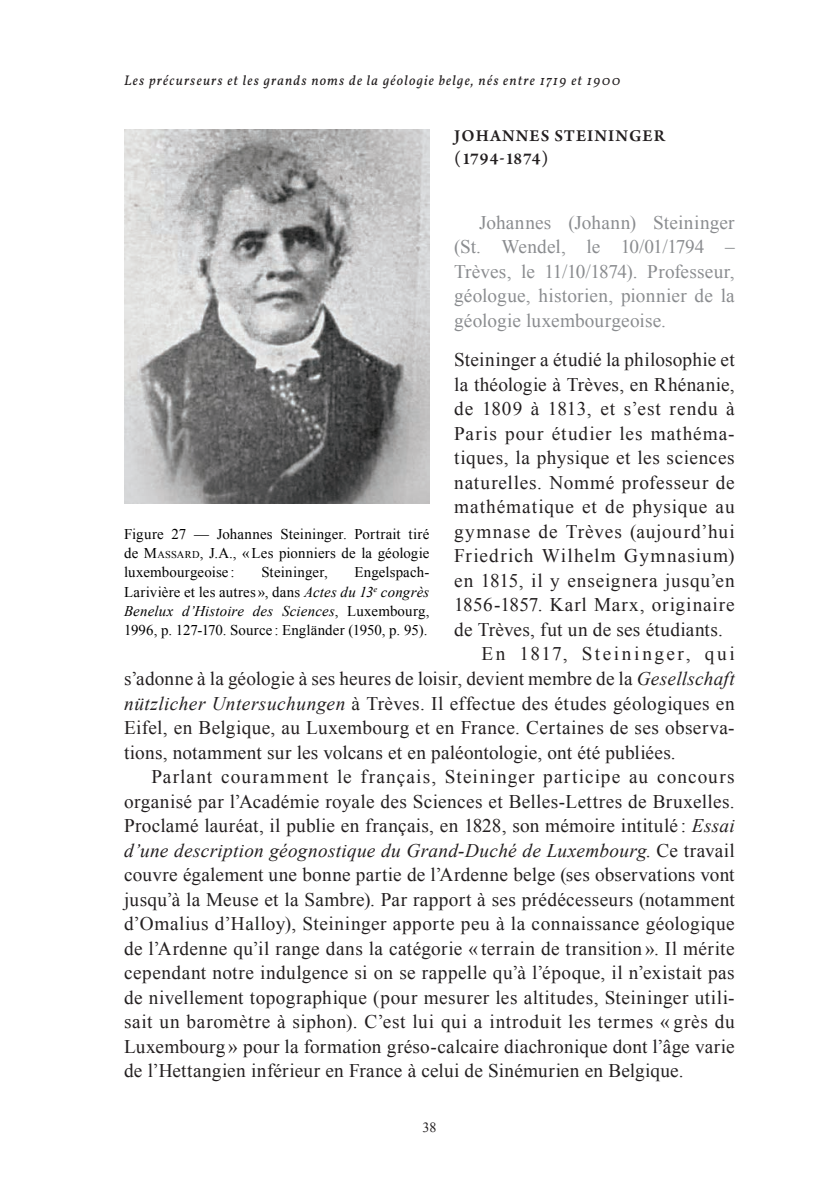
<style>
.page{position:relative;width:834px;height:1191px;background:#fff}
.page>*{position:absolute;margin:0;border:0;box-sizing:border-box;transform-origin:0 0}
.t1{font:19.25px "Times New Roman";letter-spacing:.025em;color:#231f20}
.t2{font:19.25px/24.5px "Times New Roman";letter-spacing:.01em;color:#8a8c8f;text-align:justify}
.t3{font:19.25px "Times New Roman";letter-spacing:.06em;color:#231f20}
.t4{font:italic 19.25px "Times New Roman";letter-spacing:.015em;color:#231f20}
.t5{font:19.25px "Times New Roman";letter-spacing:.045em;color:#231f20}
.t6{font:19.25px "Times New Roman";letter-spacing:.055em;color:#231f20}
.t7{font:19.25px "Times New Roman";letter-spacing:.05em;color:#231f20}
.t8{font:19.25px "Times New Roman";letter-spacing:.125em;color:#231f20}
.t9{font:600 17.5px "Arno Pro";letter-spacing:.06em;color:#231f20}
.t10{font:600 17.5px "Arno Pro";letter-spacing:.02em;color:#231f20}
.t11{font:14.88px/19.2px "Times New Roman";letter-spacing:.01em;color:#000;text-align:justify}
.t12{font:italic 14px "Vollkorn";letter-spacing:.085em;color:#231f20}
.t13{font:14px "Times New Roman";color:#231f20}
.s1{font-style:italic}
.s2{font-style:normal}
.s3{font-style:inherit}
.s4{font-size:10.33px}
</style>
<div class="page">
<img style="left:124px;top:129px;width:305px;height:375px">
<p class="t12" style="left:124px;top:71px;width:497px">Les précurseurs et les grands noms de la géologie belge, nés entre 1719 et 1900</p>
<p class="t9" style="left:454px;top:125px;width:36px">JOHANN</p>
<p class="t9" style="left:529px;top:125px;width:69px">ES STEININ</p>
<p class="t9" style="left:629px;top:125px;width:37px">GER</p>
<p class="t10" style="left:454px;top:148px;width:96px">(1794-1874)</p>
<p class="t2" style="left:454px;top:210px;width:282px;text-indent:25px">Johannes (Johann) Steininger (St. Wendel, le 10/01/1794 – Trèves, le 11/10/1874). Professeur, géologue, historien, pionnier de la géologie luxembourgeoise.</p>
<p class="t1" style="left:454px;top:347px;width:282px">Steininger a étudié la philosophie et</p>
<p class="t1" style="left:454px;top:371px;width:282px">la théologie à Trèves, en Rhénanie,</p>
<p class="t6" style="left:454px;top:396px;width:282px">de 1809 à 1813, et s’est rendu à</p>
<p class="t6" style="left:454px;top:420px;width:282px">Paris pour étudier les mathéma-</p>
<p class="t1" style="left:454px;top:445px;width:282px">tiques, la physique et les sciences</p>
<p class="t1" style="left:454px;top:469px;width:282px">naturelles. Nommé professeur de</p>
<p class="t5" style="left:454px;top:494px;width:282px">mathématique et de physique au</p>
<p class="t7" style="left:454px;top:518px;width:282px">gymnase de Trèves (aujourd’hui</p>
<p class="t3" style="left:454px;top:543px;width:282px">Friedrich Wilhelm Gymnasium)</p>
<p class="t5" style="left:454px;top:567px;width:282px">en 1815, il y enseignera jusqu’en</p>
<p class="t1" style="left:454px;top:592px;width:282px">1856-1857. Karl Marx, originaire</p>
<p class="t1" style="left:454px;top:616px;width:270px">de Trèves, fut un de ses étudiants.</p>
<p class="t8" style="left:481px;top:641px;width:254px">En 1817, Steininger, qui</p>
<p class="t1" style="left:124px;top:665px;width:612px">s’adonne à la géologie à ses heures de loisir, devient membre de la <span class="s1">Gesellschaft</span></p>
<p class="t1" style="left:124px;top:690px;width:612px"><span class="s1">nützlicher Untersuchungen</span> à Trèves. Il effectue des études géologiques en</p>
<p class="t1" style="left:124px;top:714px;width:612px">Eifel, en Belgique, au Luxembourg et en France. Certaines de ses observa-</p>
<p class="t1" style="left:124px;top:739px;width:553px">tions, notamment sur les volcans et en paléontologie, ont été publiées.</p>
<p class="t3" style="left:151px;top:763px;width:584px">Parlant couramment le français, Steininger participe au concours</p>
<p class="t1" style="left:124px;top:788px;width:612px">organisé par l’Académie royale des Sciences et Belles-Lettres de Bruxelles.</p>
<p class="t1" style="left:124px;top:812px;width:612px">Proclamé lauréat, il publie en français, en 1828, son mémoire intitulé : <span class="s1">Essai</span></p>
<p class="t4" style="left:124px;top:837px;width:612px">d’une description géognostique du Grand-Duché de Luxembourg<span class="s2">. Ce travail</span></p>
<p class="t1" style="left:124px;top:861px;width:612px">couvre également une bonne partie de l’Ardenne belge (ses observations vont</p>
<p class="t1" style="left:124px;top:886px;width:612px">jusqu’à la Meuse et la Sambre). Par rapport à ses prédécesseurs (notamment</p>
<p class="t1" style="left:124px;top:910px;width:612px">d’Omalius d’Halloy), Steininger apporte peu à la connaissance géologique</p>
<p class="t1" style="left:124px;top:935px;width:612px">de l’Ardenne qu’il range dans la catégorie « terrain de transition ». Il mérite</p>
<p class="t1" style="left:124px;top:959px;width:612px">cependant notre indulgence si on se rappelle qu’à l’époque, il n’existait pas</p>
<p class="t1" style="left:124px;top:984px;width:612px">de nivellement topographique (pour mesurer les altitudes, Steininger utili-</p>
<p class="t1" style="left:124px;top:1008px;width:612px">sait un baromètre à siphon). C’est lui qui a introduit les termes « grès du</p>
<p class="t1" style="left:124px;top:1033px;width:612px">Luxembourg » pour la formation gréso-calcaire diachronique dont l’âge varie</p>
<p class="t1" style="left:124px;top:1057px;width:560px">de l’Hettangien inférieur en France à celui de Sinémurien en Belgique.</p>
<p class="t11" style="left:124px;top:524px;width:307px">Figure 27 — Johannes Steininger. Portrait tiré de <span class="s3">M</span><span class="s4">ASSARD</span>, J.A., «Les pionniers de la géologie luxembourgeoise :</p>
<p class="t11" style="left:124px;top:562px;width:307px;text-indent:230px">Engelspach-Larivière et les autres», dans <span class="s1">Actes du 13</span><sup>e</sup> <span class="s1">congrès Benelux d’Histoire des Sciences</span>, Luxembourg, 1996, p. 127-170. Source : Engländer (1950, p. 95).</p>
<p class="t11" style="left:261px;top:562px;width:68px">Steininger,</p>
<p class="t13" style="left:422px;top:1118px;width:15px">38</p>
</div>
